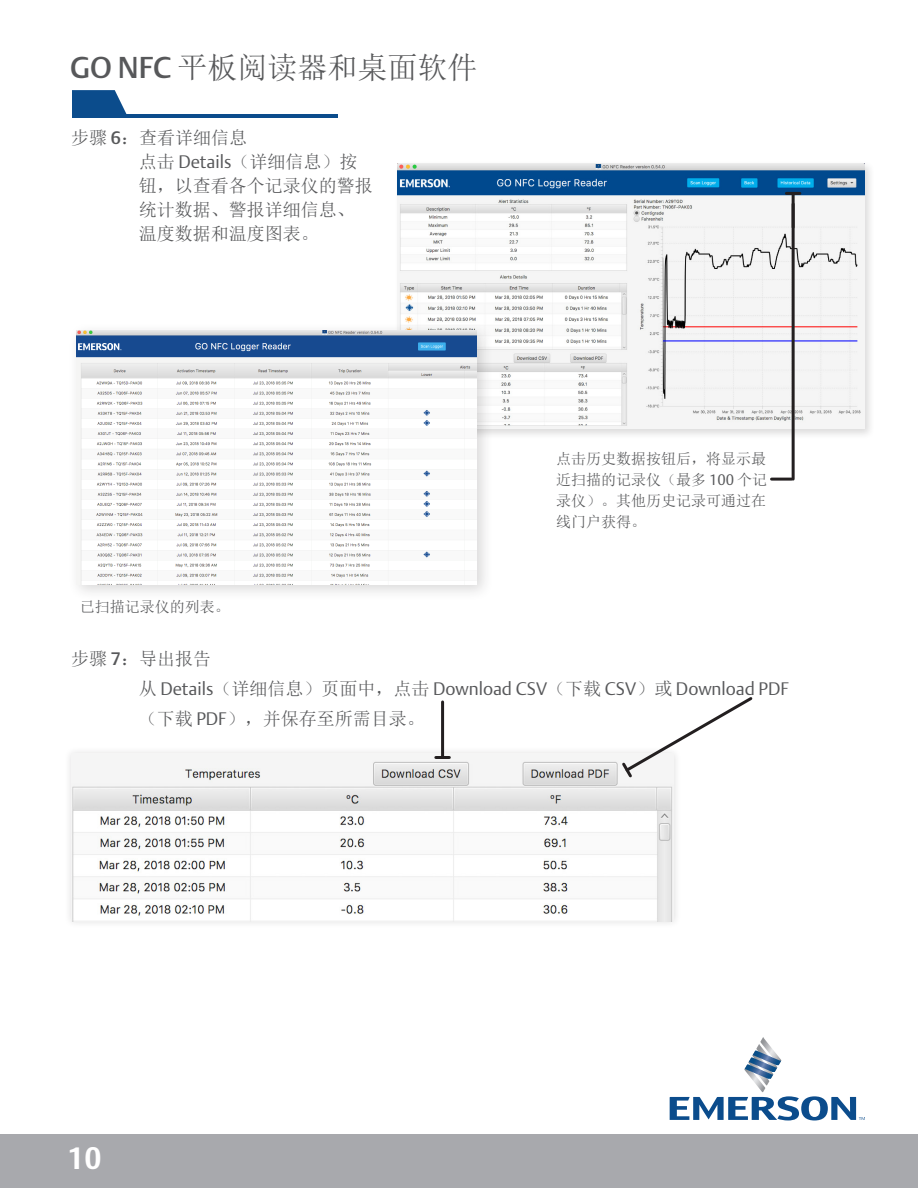
<style>
.page{position:relative;width:918px;height:1188px;background:#fff}
.page>*{position:absolute;margin:0;border:0;box-sizing:border-box;transform-origin:0 0}
.t1{font:30px "Sim Sun";color:#57585a}
.t2{font:700 30px "DTL Argo T";color:#fff}
.t3{font:18px/24px "Sim Sun";color:#57585a}
.t4{font:300 18px/30px "DTL Argo T";color:#57585a}
.t5{font:15px/21px "Sim Sun";color:#57585a;text-align:justify}
.s1{font-family:"DTL Argo T";font-weight:500}
.s2{font-family:"DTL Argo T";font-weight:300}
.s3{font-family:"Sim Sun";font-weight:400}
</style>
<div class="page">
<svg style="left:670px;top:1037px;width:195px;height:84px"></svg>
<div style="left:0;top:1134px;width:918px;height:54px;background:#a8a9ad"></div>
<div style="left:395px;top:160px;width:480px;height:279px;background:#231f20;opacity:.16"></div>
<img style="left:398px;top:163px;width:466px;height:265px">
<div style="left:63px;top:747px;width:619px;height:182px;background:#f8f7f8"></div>
<img style="left:72px;top:754px;width:600px;height:167px">
<div style="left:68px;top:322px;width:425px;height:279px;background:#231f20;opacity:.17"></div>
<img style="left:77px;top:330px;width:400px;height:255px">
<svg style="left:72px;top:90px;width:55px;height:24px"></svg>
<hr style="left:71px;top:114px;width:267px;height:3px;background:#0b4c8c">
<hr style="left:792px;top:193px;width:3px;height:34px;background:#231f20">
<hr style="left:786px;top:192px;width:14px;height:3px;background:#231f20">
<hr style="left:792px;top:204px;width:3px;height:275px;background:#231f20">
<hr style="left:772px;top:478px;width:20px;height:3px;background:#231f20">
<hr style="left:441px;top:702px;width:3px;height:56px;background:#231f20">
<svg style="left:436px;top:756px;width:13px;height:3px"></svg>
<svg style="left:620px;top:697px;width:133px;height:83px"></svg>
<p class="t1" style="left:70px;top:52px;width:409px"><span class="s1">GO NFC</span> 平板阅读器和桌面软件</p>
<p class="t3" style="left:71px;top:126px;width:177px">步骤 <span class="s1">6</span>：查看详细信息</p>
<p class="t3" style="left:139px;top:150px;width:235px">点击 <span class="s2">Details</span>（详细信息）按钮，以查看各个记录仪的警报统计数据、警报详细信息、温度数据和温度图表。</p>
<p class="t5" style="left:80px;top:597px;width:151px">已扫描记录仪的列表。</p>
<p class="t5" style="left:556px;top:448px;width:213px">点击历史数据按钮后，将显示最近扫描的记录仪（最多 <span class="s2">100</span> 个记录仪）。其他历史记录可通过在线门户获得。</p>
<p class="t3" style="left:71px;top:647px;width:141px">步骤 <span class="s1">7</span>：导出报告</p>
<p class="t4" style="left:139px;top:674px;width:652px"><span class="s3">从</span> Details<span class="s3">（详细信息）页面中，点击</span> Download CSV<span class="s3">（下载</span> CSV<span class="s3">）或</span> Download PDF<span class="s3">（下载</span> PDF<span class="s3">），并保存至所需目录。</span></p>
<h1 class="t2" style="left:68px;top:1140px;width:36px">10</h1>
</div>
